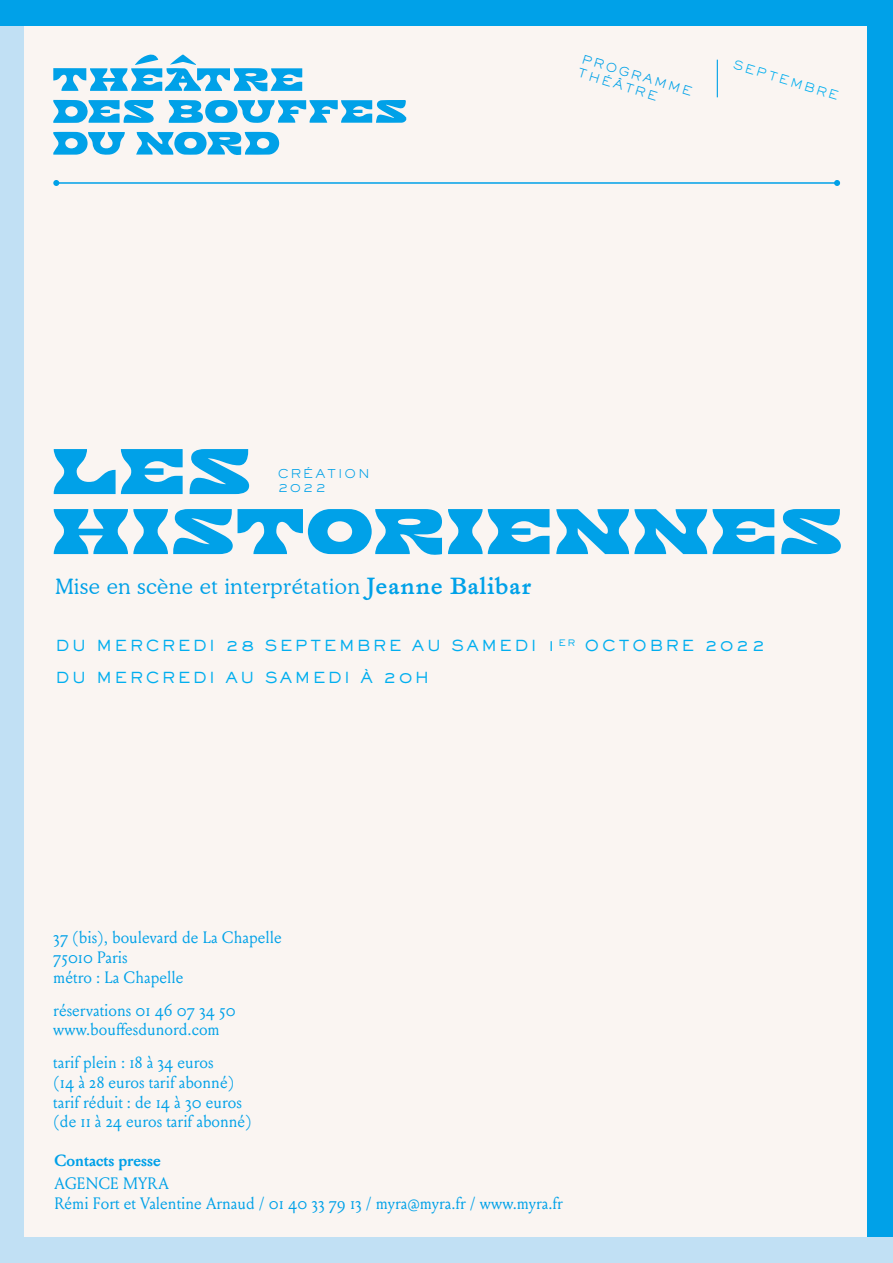
<style>
.page{position:relative;width:893px;height:1263px;background:#faf5f2}
.page>*{position:absolute;margin:0;border:0;box-sizing:border-box;transform-origin:0 0}
.Titre{font:90px "BOUFFES22 V8 Regular";letter-spacing:-.02em;color:#00a1e8}
.t1{font:300 21px "Cooper BT";letter-spacing:.03em;color:#00a1e8}
.Louize_reg{font:16.5px/19.8px "Louize";color:#00a1e8}
.Louize_bold{font:700 16.2px "Louize";color:#00a0e8}
.Sackers_Medium{font:500 15px "Sackers Gothic Std";letter-spacing:.16em;color:#00aeef}
.Sackers_light{font:300 12px "Sackers Gothic Std";letter-spacing:.155em;color:#00a1e8}
.Sackers_light-2{font:300 12px "Sackers Gothic Std";color:#00aeef}
.s1{font-family:"Dominicale Alpha";font-weight:400}
</style>
<div class="page">
<div style="left:0;top:0;width:24px;height:1263px;background:#c1e0f4"></div>
<div style="left:867px;top:0;width:26px;height:1263px;background:#00a1e8"></div>
<div style="left:0;top:1237px;width:893px;height:26px;background:#c1e0f4"></div>
<div style="left:0;top:0;width:893px;height:26px;background:#00a1e8"></div>
<hr style="left:717px;top:60px;width:1px;height:37px;background:#00a1e8">
<svg style="left:53px;top:100px;width:101px;height:23px"></svg>
<svg style="left:136px;top:132px;width:143px;height:23px"></svg>
<svg style="left:53px;top:132px;width:72px;height:23px"></svg>
<svg style="left:169px;top:100px;width:237px;height:23px"></svg>
<svg style="left:53px;top:54px;width:249px;height:38px"></svg>
<hr style="left:56px;top:182px;width:781px;height:2px;background:#00a1e8">
<svg style="left:53px;top:180px;width:6px;height:6px"></svg>
<svg style="left:834px;top:180px;width:6px;height:6px"></svg>
<p class="Sackers_light" style="left:585px;top:51px;width:116px;rotate:17deg">PROGRAMME</p>
<p class="Sackers_light" style="left:580px;top:65px;width:84px;rotate:17deg">THÉÂTRE</p>
<p class="Sackers_light-2" style="left:736px;top:57px;width:111px;rotate:17deg">SEPTEMBRE</p>
<p class="Titre" style="left:50px;top:421px;width:204px">Les</p>
<p class="Titre" style="left:50px;top:481px;width:796px">historiennes</p>
<p class="Sackers_light" style="left:278px;top:465px;width:94px">CRÉATION</p>
<p class="Sackers_light" style="left:278px;top:480px;width:50px">2022</p>
<p class="t1" style="left:55px;top:574px;width:477px">Mise en scène et interprétation <span class="s1">Jeanne Balibar</span></p>
<p class="Sackers_Medium" style="left:55px;top:636px;width:711px">DU MERCREDI 28 SEPTEMBRE AU SAMEDI 1 <sup>ER</sup> OCTOBRE 2022</p>
<p class="Sackers_Medium" style="left:55px;top:668px;width:375px">DU MERCREDI AU SAMEDI À 20H</p>
<p class="Louize_reg" style="left:53px;top:927px;width:230px">37 (bis), boulevard de La Chapelle<br>75010 Paris<br>métro : La Chapelle</p>
<p class="Louize_reg" style="left:53px;top:999px;width:184px">réservations 01 46 07 34 50 www.bouffesdunord.com</p>
<p class="Louize_reg" style="left:53px;top:1052px;width:200px">tarif plein : 18 à 34 euros<br>(14 à 28 euros tarif abonné) tarif réduit : de 14 à 30 euros (de 11 à 24 euros tarif abonné)</p>
<p class="Louize_bold" style="left:54px;top:1148px;width:108px">Contacts presse</p>
<p class="Louize_reg" style="left:54px;top:1172px;width:510px">AGENCE MYRA<br>Rémi Fort et Valentine Arnaud / 01 40 33 79 13 / myra@myra.fr / www.myra.fr</p>
</div>
